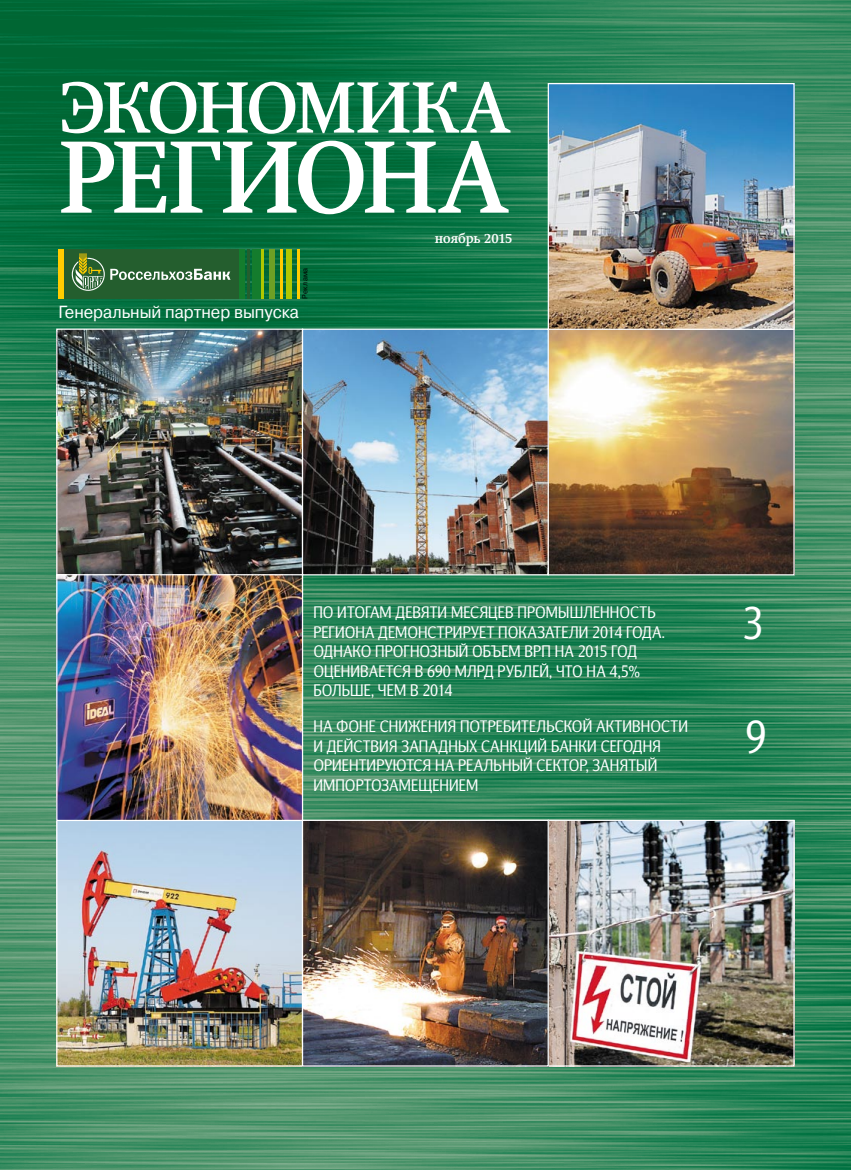
<style>
.page{position:relative;width:851px;height:1170px;background:#fff}
.page>*{position:absolute;margin:0;border:0;box-sizing:border-box;transform-origin:0 0}
.t1{font:700 100.25px "Swift SCC";letter-spacing:-.025em;color:#fff;scale:.93 1}
.t2{font:700 70.88px "Swift SCC";letter-spacing:-.04em;color:#fff;scale:.93 1}
.t3{font:45px "Nat Grotesk";color:#fff;scale:.95 1}
.t4{font:17.5px "Pragmatica";letter-spacing:-.005em;color:#fff;scale:.95 1}
.t5{font:16.25px/19.5px "Nat Grotesk";letter-spacing:.005em;color:#fff}
.t6{font:700 13.38px "Swift C";letter-spacing:-.01em;color:#fff;scale:.93 1}
.t7{font:7.5px "Pragmatica";letter-spacing:.025em;color:#000;scale:.95 1}
</style>
<div class="page">
<img style="left:0;top:0;width:850px;height:1169px">
<img style="left:58px;top:330px;width:488px;height:243px">
<div style="left:56px;top:328px;width:247px;height:247px;border:1px solid #fff"></div>
<img style="left:58px;top:576px;width:243px;height:488px">
<div style="left:56px;top:819px;width:247px;height:247px;border:1px solid #fff"></div>
<div style="left:56px;top:574px;width:247px;height:247px;border:1px solid #fff"></div>
<img style="left:549px;top:85px;width:243px;height:488px">
<div style="left:547px;top:328px;width:247px;height:247px;border:1px solid #fff"></div>
<div style="left:547px;top:83px;width:247px;height:247px;border:1px solid #fff"></div>
<img style="left:304px;top:821px;width:488px;height:243px">
<div style="left:547px;top:819px;width:247px;height:247px;border:1px solid #fff"></div>
<div style="left:302px;top:328px;width:246px;height:247px;border:1px solid #fff"></div>
<div style="left:302px;top:819px;width:246px;height:247px;border:1px solid #fff"></div>
<div style="left:63px;top:250px;width:176px;height:49px;background:#245e2e"></div>
<div style="left:58px;top:250px;width:5px;height:49px;background:#fc0"></div>
<svg style="left:72px;top:253px;width:158px;height:38px"></svg>
<div style="left:252px;top:250px;width:9px;height:49px;background:#147c2d"></div>
<div style="left:239px;top:250px;width:5px;height:49px;background:#147c2d"></div>
<div style="left:269px;top:250px;width:6px;height:49px;background:#6da025"></div>
<div style="left:286px;top:250px;width:5px;height:49px;background:#b1c800"></div>
<hr style="left:261px;top:250px;width:3px;height:49px;background:#b1c800">
<hr style="left:247px;top:250px;width:3px;height:49px;background:#245e2e">
<hr style="left:280px;top:250px;width:3px;height:49px;background:#fc0">
<hr style="left:297px;top:250px;width:2px;height:49px;background:#fc0">
<h2 class="t2" style="left:59px;top:66px;width:486px">ЭКОНОМИКА</h2>
<h1 class="t1" style="left:59px;top:118px;width:483px">РЕГИОНА</h1>
<p class="t6" style="left:435px;top:230px;width:85px">ноябрь 2015</p>
<p class="t7" style="left:300px;top:298px;width:34px;rotate:-90deg">Реклама</p>
<p class="t4" style="left:58px;top:301px;width:255px">Генеральный партнер выпуска</p>
<p class="t5" style="left:313px;top:602px;width:353px">По итогам девяти месяцев промышленность региона демонстрирует показатели 2014 года.<br>Однако прогнозный объем ВРП на 2015 год оценивается в 690 млрд рублей, что на 4,5% больше, чем в 2014</p>
<h3 class="t3" style="left:742px;top:597px;width:24px">3</h3>
<p class="t5" style="left:313px;top:716px;width:376px">На фоне снижения потребительской активности и действия западных санкций банки сегодня ориентируются на реальный сектор, занятый импортозамещением</p>
<h3 class="t3" style="left:745px;top:711px;width:24px">9</h3>
</div>
